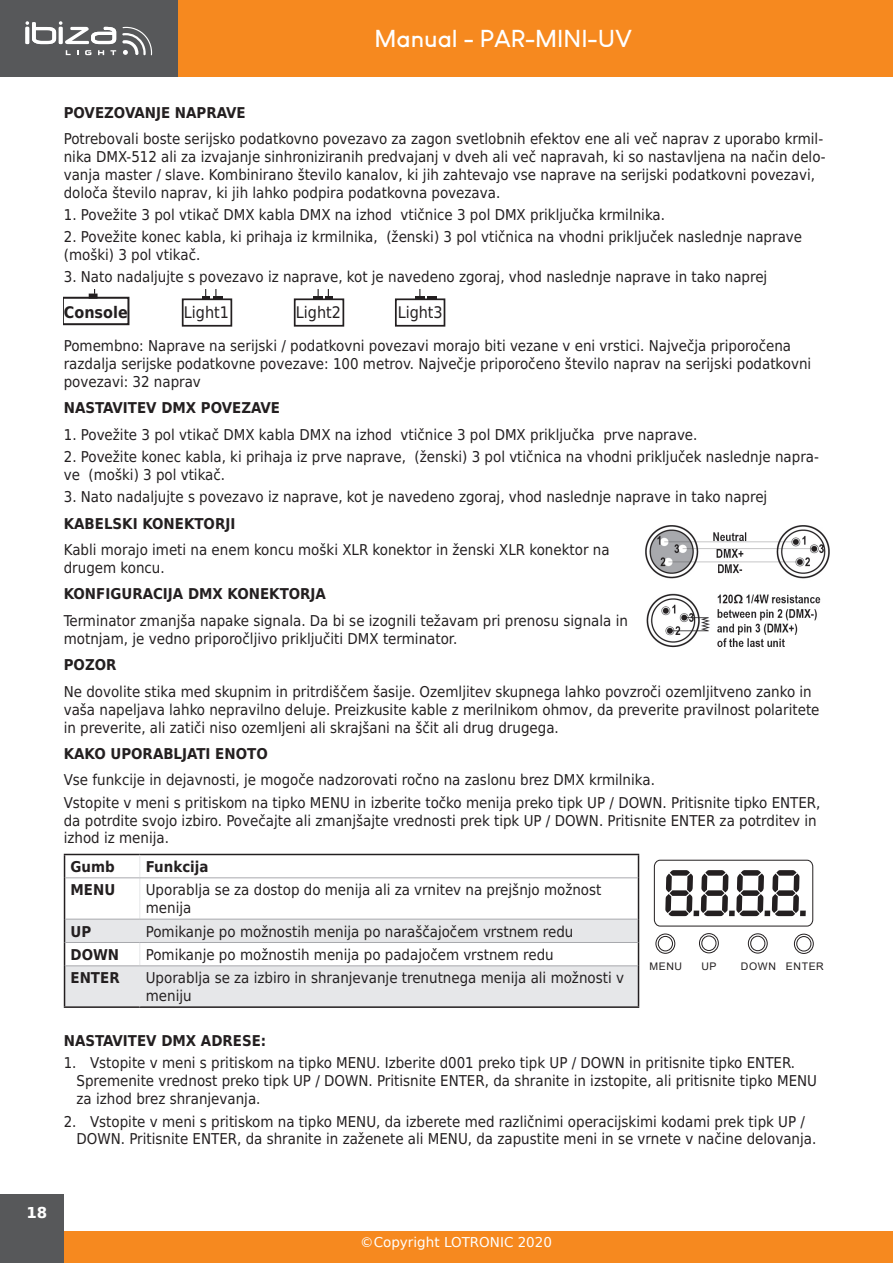
<style>
.page{position:relative;width:893px;height:1263px;background:#fff}
.page>*{position:absolute;margin:0;border:0;box-sizing:border-box;transform-origin:0 0}
.t1{font:italic 69px "Lcd D";color:#231f20}
.t2{font:700 24px "Louis George Cafe";color:#fff}
.t3{font:16.05px "DejaVu Sans Condensed";color:#231f20}
.t4{font:700 16.05px "DejaVu Sans Condensed";color:#231f20}
.t5{font:15px/18px "DejaVu Sans Condensed";color:#231f20}
.t6{font:700 15px "DejaVu Sans Condensed";color:#231f20}
.t7{font:700 15px "DejaVu Sans";color:#fff}
.t8{font:13.5px "DejaVu Sans";color:#fff}
.t9{font:10.5px "Arial";letter-spacing:.055em;color:#231f20}
</style>
<div class="page">
<div style="left:0;top:0;width:893px;height:77px;background:#f6891f"></div>
<div style="left:0;top:1231px;width:893px;height:32px;background:#f6891f"></div>
<div style="left:0;top:0;width:178px;height:77px;background:#57585a"></div>
<svg style="left:122px;top:27px;width:30px;height:28px"></svg>
<svg style="left:25px;top:21px;width:91px;height:23px"></svg>
<svg style="left:66px;top:50px;width:5px;height:5px"></svg>
<svg style="left:85px;top:50px;width:6px;height:5px"></svg>
<svg style="left:98px;top:50px;width:6px;height:5px"></svg>
<svg style="left:110px;top:50px;width:6px;height:5px"></svg>
<div style="left:0;top:1195px;width:64px;height:68px;background:#57585a"></div>
<div style="left:182px;top:298px;width:50px;height:29px;border:2px solid #231f20"></div>
<div style="left:294px;top:298px;width:50px;height:29px;border:2px solid #231f20"></div>
<div style="left:395px;top:298px;width:50px;height:29px;border:2px solid #231f20"></div>
<hr style="left:313px;top:296px;width:10px;height:4px;background:#231f20">
<svg style="left:395px;top:290px;width:41px;height:10px"></svg>
<svg style="left:325px;top:290px;width:20px;height:10px"></svg>
<svg style="left:64px;top:290px;width:255px;height:35px"></svg>
<svg style="left:65px;top:920px;width:573px;height:86px;fill:#e6e7e9"></svg>
<hr style="left:64px;top:854px;width:76px;height:1px;background:#231f20">
<svg style="left:64px;top:855px;width:1px;height:23px"></svg>
<hr style="left:140px;top:854px;width:499px;height:1px;background:#231f20">
<svg style="left:638px;top:855px;width:1px;height:23px"></svg>
<hr style="left:64px;top:878px;width:1px;height:41px;background:#231f20">
<hr style="left:638px;top:878px;width:1px;height:41px;background:#231f20">
<svg style="left:64px;top:919px;width:1px;height:47px"></svg>
<svg style="left:638px;top:919px;width:1px;height:47px"></svg>
<hr style="left:64px;top:966px;width:1px;height:40px;background:#231f20">
<hr style="left:638px;top:966px;width:1px;height:40px;background:#231f20">
<hr style="left:64px;top:1006px;width:76px;height:2px;background:#231f20">
<hr style="left:140px;top:1006px;width:499px;height:2px;background:#231f20">
<svg style="left:139px;top:855px;width:1px;height:22px"></svg>
<hr style="left:139px;top:878px;width:1px;height:41px;background:#e6e7e9">
<svg style="left:139px;top:920px;width:1px;height:45px"></svg>
<hr style="left:139px;top:966px;width:1px;height:40px;background:#e6e7e9">
<hr style="left:65px;top:877px;width:75px;height:1px;background:#a8a9ad">
<hr style="left:140px;top:877px;width:498px;height:1px;background:#a8a9ad">
<hr style="left:65px;top:919px;width:75px;height:1px;background:#a8a9ad">
<hr style="left:140px;top:919px;width:498px;height:1px;background:#a8a9ad">
<hr style="left:65px;top:942px;width:75px;height:1px;background:#a8a9ad">
<hr style="left:140px;top:942px;width:498px;height:1px;background:#a8a9ad">
<hr style="left:65px;top:965px;width:75px;height:1px;background:#a8a9ad">
<hr style="left:140px;top:965px;width:498px;height:1px;background:#a8a9ad">
<img style="left:646px;top:526px;width:183px;height:122px">
<div style="left:699px;top:933px;width:20px;height:20px;border:1px solid #231f20;border-radius:50%"></div>
<div style="left:701px;top:935px;width:15px;height:16px;border:1px solid #231f20;border-radius:50%"></div>
<div style="left:748px;top:933px;width:20px;height:20px;border:1px solid #231f20;border-radius:50%"></div>
<div style="left:750px;top:936px;width:15px;height:15px;border:1px solid #231f20;border-radius:50%"></div>
<div style="left:655px;top:933px;width:20px;height:21px;border:1px solid #231f20;border-radius:50%"></div>
<div style="left:658px;top:936px;width:15px;height:15px;border:1px solid #231f20;border-radius:50%"></div>
<div style="left:794px;top:934px;width:20px;height:20px;border:1px solid #231f20;border-radius:50%"></div>
<div style="left:796px;top:936px;width:15px;height:15px;border:1px solid #231f20;border-radius:50%"></div>
<div style="left:654px;top:860px;width:159px;height:66px;border:1px solid #231f20;border-radius:6px"></div>
<h2 class="t2" style="left:374px;top:23px;width:259px">Manual - PAR-MINI-UV</h2>
<p class="t6" style="left:64px;top:100px;width:183px">POVEZOVANJE NAPRAVE</p>
<p class="t5" style="left:64px;top:129px;width:763px">Potrebovali boste serijsko podatkovno povezavo za zagon svetlobnih efektov ene ali več naprav z uporabo krmil&shy;nika DMX-512 ali za izvajanje sinhroniziranih predvajanj v dveh ali več napravah, ki so nastavljena na način delo&shy;vanja master / slave. Kombinirano število kanalov, ki jih zahtevajo vse naprave na serijski podatkovni povezavi, določa število naprav, ki jih lahko podpira podatkovna povezava.</p>
<p class="t5" style="left:64px;top:205px;width:603px">1. Povežite 3 pol vtikač DMX kabla DMX na izhod vtičnice 3 pol DMX priključka krmilnika.</p>
<p class="t5" style="left:64px;top:228px;width:740px">2. Povežite konec kabla, ki prihaja iz krmilnika, (ženski) 3 pol vtičnica na vhodni priključek naslednje naprave (moški) 3 pol vtikač.</p>
<p class="t5" style="left:64px;top:268px;width:705px">3. Nato nadaljujte s povezavo iz naprave, kot je navedeno zgoraj, vhod naslednje naprave in tako naprej</p>
<p class="t4" style="left:64px;top:300px;width:65px">Console</p>
<p class="t3" style="left:184px;top:300px;width:47px">Light1</p>
<p class="t3" style="left:296px;top:300px;width:47px">Light2</p>
<p class="t3" style="left:398px;top:300px;width:47px">Light3</p>
<p class="t5" style="left:64px;top:336px;width:749px">Pomembno: Naprave na serijski / podatkovni povezavi morajo biti vezane v eni vrstici. Največja priporočena razdalja serijske podatkovne povezave: 100 metrov. Največje priporočeno število naprav na serijski podatkovni povezavi: 32 naprav</p>
<p class="t6" style="left:64px;top:396px;width:218px">NASTAVITEV DMX POVEZAVE</p>
<p class="t5" style="left:64px;top:425px;width:635px">1. Povežite 3 pol vtikač DMX kabla DMX na izhod vtičnice 3 pol DMX priključka prve naprave.</p>
<p class="t5" style="left:64px;top:447px;width:757px">2. Povežite konec kabla, ki prihaja iz prve naprave, (ženski) 3 pol vtičnica na vhodni priključek naslednje napra&shy;ve (moški) 3 pol vtikač.</p>
<p class="t5" style="left:64px;top:487px;width:705px">3. Nato nadaljujte s povezavo iz naprave, kot je navedeno zgoraj, vhod naslednje naprave in tako naprej</p>
<p class="t6" style="left:64px;top:511px;width:173px">KABELSKI KONEKTORJI</p>
<p class="t5" style="left:64px;top:540px;width:547px">Kabli morajo imeti na enem koncu moški XLR konektor in ženski XLR konektor na drugem koncu.</p>
<p class="t6" style="left:64px;top:582px;width:264px">KONFIGURACIJA DMX KONEKTORJA</p>
<p class="t5" style="left:64px;top:611px;width:566px">Terminator zmanjša napake signala. Da bi se izognili težavam pri prenosu signala in motnjam, je vedno priporočljivo priključiti DMX terminator.</p>
<p class="t6" style="left:64px;top:653px;width:54px">POZOR</p>
<p class="t5" style="left:64px;top:682px;width:757px">Ne dovolite stika med skupnim in pritrdiščem šasije. Ozemljitev skupnega lahko povzroči ozemljitveno zanko in vaša napeljava lahko nepravilno deluje. Preizkusite kable z merilnikom ohmov, da preverite pravilnost polaritete in preverite, ali zatiči niso ozemljeni ali skrajšani na ščit ali drug drugega.</p>
<p class="t6" style="left:64px;top:741px;width:205px">KAKO UPORABLJATI ENOTO</p>
<p class="t5" style="left:64px;top:769px;width:758px;line-height:22.2px">Vse funkcije in dejavnosti, je mogoče nadzorovati ročno na zaslonu brez DMX krmilnika.<br>Vstopite v meni s pritiskom na tipko MENU in izberite točko menija preko tipk UP / DOWN. Pritisnite tipko ENTER,</p>
<p class="t5" style="left:64px;top:811px;width:754px">da potrdite svojo izbiro. Povečajte ali zmanjšajte vrednosti prek tipk UP / DOWN. Pritisnite ENTER za potrditev in izhod iz menija.</p>
<p class="t6" style="left:71px;top:854px;width:46px">Gumb</p>
<p class="t6" style="left:146px;top:854px;width:64px">Funkcija</p>
<p class="t6" style="left:71px;top:877px;width:46px">MENU</p>
<p class="t5" style="left:146px;top:880px;width:457px">Uporablja se za dostop do menija ali za vrnitev na prejšnjo možnost menija</p>
<p class="t6" style="left:71px;top:919px;width:22px">UP</p>
<p class="t5" style="left:146px;top:922px;width:429px">Pomikanje po možnostih menija po naraščajočem vrstnem redu</p>
<p class="t6" style="left:71px;top:942px;width:50px">DOWN</p>
<p class="t5" style="left:146px;top:945px;width:409px">Pomikanje po možnostih menija po padajočem vrstnem redu</p>
<p class="t6" style="left:71px;top:965px;width:51px">ENTER</p>
<p class="t5" style="left:146px;top:968px;width:480px">Uporablja se za izbiro in shranjevanje trenutnega menija ali možnosti v meniju</p>
<p class="t6" style="left:64px;top:1029px;width:204px">NASTAVITEV DMX ADRESE:</p>
<p class="t5" style="left:77px;top:1054px;width:742px;text-indent:-13px">1. Vstopite v meni s pritiskom na tipko MENU. Izberite d001 preko tipk UP / DOWN in pritisnite tipko ENTER.<br>Spremenite vrednost preko tipk UP / DOWN. Pritisnite ENTER, da shranite in izstopite, ali pritisnite tipko MENU za izhod brez shranjevanja.</p>
<p class="t5" style="left:77px;top:1112px;width:741px;text-indent:-13px">2. Vstopite v meni s pritiskom na tipko MENU, da izberete med različnimi operacijskimi kodami prek tipk UP /<br>DOWN. Pritisnite ENTER, da shranite in zaženete ali MENU, da zapustite meni in se vrnete v načine delovanja.</p>
<h1 class="t1" style="left:661px;top:859px;width:161px">8.8.8.8.</h1>
<p class="t9" style="left:649px;top:959px;width:34px">MENU</p>
<p class="t9" style="left:701px;top:959px;width:17px">UP</p>
<p class="t9" style="left:741px;top:959px;width:84px">DOWN ENTER</p>
<p class="t7" style="left:26px;top:1200px;width:22px">18</p>
<p class="t8" style="left:360px;top:1231px;width:193px">©Copyright LOTRONIC 2020</p>
</div>
